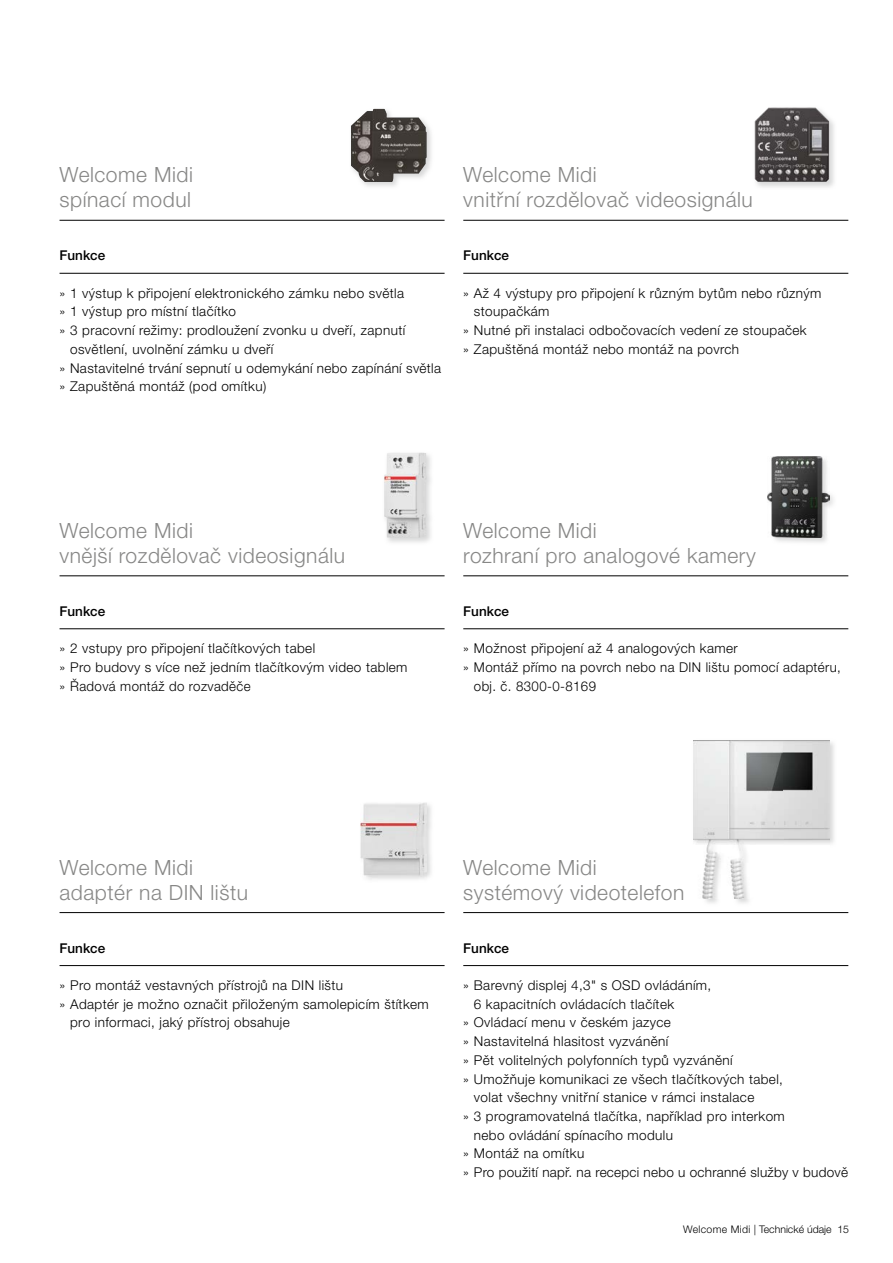
<style>
.page{position:relative;width:893px;height:1263px;background:#fff}
.page>*{position:absolute;margin:0;border:0;box-sizing:border-box;transform-origin:0 0}
.t1{font:300 21px/24.8px "Helvetica Neue CE";letter-spacing:.025em;color:#878786}
.t2{font:300 13.5px/18.8px "Helvetica Neue CE";letter-spacing:.03em;color:#000}
.t3{font:500 13.5px "Helvetica Neue CE";color:#000}
.t4{font:300 10.5px "Helvetica Neue CE";color:#000}
</style>
<div class="page">
<hr style="left:60px;top:220px;width:385px;height:1px;background:#000">
<hr style="left:60px;top:575px;width:385px;height:1px;background:#000">
<hr style="left:463px;top:912px;width:385px;height:1px;background:#000">
<hr style="left:60px;top:912px;width:385px;height:1px;background:#000">
<hr style="left:463px;top:220px;width:385px;height:1px;background:#000">
<hr style="left:463px;top:575px;width:385px;height:1px;background:#000">
<hr style="left:60px;top:273px;width:385px;height:1px;background:#000">
<hr style="left:60px;top:628px;width:385px;height:1px;background:#000">
<hr style="left:463px;top:965px;width:385px;height:1px;background:#000">
<hr style="left:60px;top:965px;width:385px;height:1px;background:#000">
<hr style="left:463px;top:273px;width:385px;height:1px;background:#000">
<hr style="left:463px;top:628px;width:385px;height:1px;background:#000">
<img style="left:361px;top:802px;width:66px;height:80px">
<img style="left:351px;top:109px;width:76px;height:73px">
<img style="left:754px;top:107px;width:80px;height:81px">
<img style="left:755px;top:108px;width:74px;height:74px">
<img style="left:384px;top:452px;width:43px;height:86px">
<img style="left:767px;top:456px;width:66px;height:87px">
<img style="left:768px;top:457px;width:61px;height:81px">
<img style="left:702px;top:740px;width:132px;height:163px">
<img style="left:693px;top:740px;width:136px;height:158px">
<h1 class="t1" style="left:60px;top:163px;width:135px">Welcome Midi spínací modul</h1>
<p class="t3" style="left:60px;top:247px;width:47px">Funkce</p>
<p class="t2" style="left:60px;top:284px;width:346px">» 1 výstup k připojení elektronického zámku nebo světla</p>
<p class="t2" style="left:60px;top:302px;width:178px">» 1 výstup pro místní tlačítko</p>
<p class="t2" style="left:60px;top:321px;width:347px">» 3 pracovní režimy: prodloužení zvonku u dveří, zapnutí</p>
<p class="t2" style="left:70px;top:340px;width:205px">osvětlení, uvolnění zámku u dveří</p>
<p class="t2" style="left:60px;top:359px;width:383px">» Nastavitelné trvání sepnutí u odemykání nebo zapínání světla</p>
<p class="t2" style="left:60px;top:377px;width:208px">» Zapuštěná montáž (pod omítku)</p>
<h1 class="t1" style="left:463px;top:163px;width:291px">Welcome Midi<br>vnitřní rozdělovač videosignálu</h1>
<p class="t3" style="left:463px;top:247px;width:47px">Funkce</p>
<p class="t2" style="left:463px;top:284px;width:359px">» Až 4 výstupy pro připojení k různým bytům nebo různým</p>
<p class="t2" style="left:474px;top:302px;width:77px">stoupačkám</p>
<p class="t2" style="left:463px;top:321px;width:345px">» Nutné při instalaci odbočovacích vedení ze stoupaček</p>
<p class="t2" style="left:463px;top:340px;width:277px">» Zapuštěná montáž nebo montáž na povrch</p>
<h1 class="t1" style="left:60px;top:519px;width:287px">Welcome Midi<br>vnější rozdělovač videosignálu</h1>
<p class="t3" style="left:60px;top:603px;width:47px">Funkce</p>
<p class="t2" style="left:60px;top:639px;width:350px">» 2 vstupy pro připojení tlačítkových tabel<br>» Pro budovy s více než jedním tlačítkovým video tablem » Řadová montáž do rozvaděče</p>
<h1 class="t1" style="left:463px;top:519px;width:294px">Welcome Midi<br>rozhraní pro analogové kamery</h1>
<p class="t3" style="left:463px;top:603px;width:47px">Funkce</p>
<p class="t2" style="left:463px;top:639px;width:276px">» Možnost připojení až 4 analogových kamer</p>
<p class="t2" style="left:463px;top:658px;width:379px">» Montáž přímo na povrch nebo na DIN lištu pomocí adaptéru,</p>
<p class="t2" style="left:474px;top:677px;width:124px">obj. č. 8300-0-8169</p>
<h1 class="t1" style="left:60px;top:855px;width:190px">Welcome Midi adaptér na DIN lištu</h1>
<h1 class="t1" style="left:463px;top:855px;width:223px">Welcome Midi systémový videotelefon</h1>
<p class="t3" style="left:60px;top:940px;width:47px">Funkce</p>
<p class="t3" style="left:463px;top:940px;width:47px">Funkce</p>
<p class="t2" style="left:60px;top:976px;width:285px">» Pro montáž vestavných přístrojů na DIN lištu</p>
<p class="t2" style="left:60px;top:995px;width:371px">» Adaptér je možno označit přiloženým samolepicím štítkem</p>
<p class="t2" style="left:70px;top:1013px;width:221px">pro informaci, jaký přístroj obsahuje</p>
<p class="t2" style="left:463px;top:976px;width:250px">» Barevný displej 4,3" s OSD ovládáním,</p>
<p class="t2" style="left:474px;top:995px;width:202px">6 kapacitních ovládacích tlačítek</p>
<p class="t2" style="left:463px;top:1013px;width:209px">» Ovládací menu v českém jazyce</p>
<p class="t2" style="left:463px;top:1032px;width:206px">» Nastavitelná hlasitost vyzvánění</p>
<p class="t2" style="left:463px;top:1051px;width:271px">» Pět volitelných polyfonních typů vyzvánění</p>
<p class="t2" style="left:463px;top:1070px;width:321px">» Umožňuje komunikaci ze všech tlačítkových tabel,</p>
<p class="t2" style="left:474px;top:1088px;width:282px">volat všechny vnitřní stanice v rámci instalace</p>
<p class="t2" style="left:463px;top:1107px;width:323px">» 3 programovatelná tlačítka, například pro interkom</p>
<p class="t2" style="left:474px;top:1126px;width:201px">nebo ovládání spínacího modulu</p>
<p class="t2" style="left:463px;top:1144px;width:122px">» Montáž na omítku</p>
<p class="t2" style="left:463px;top:1163px;width:386px">» Pro použití např. na recepci nebo u ochranné služby v budově</p>
<p class="t4" style="left:683px;top:1223px;width:167px">Welcome Midi | Technické údaje 15</p>
</div>
